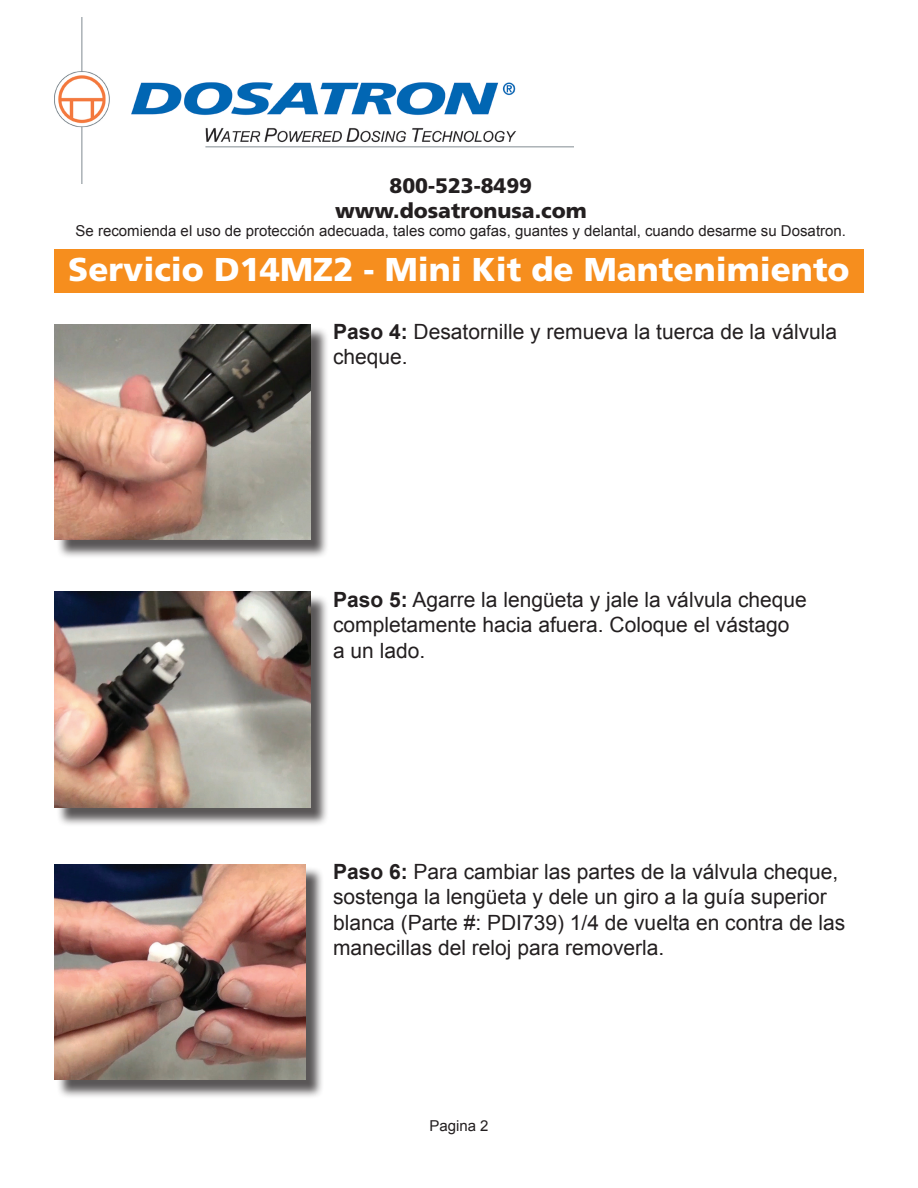
<style>
.page{position:relative;width:918px;height:1188px;background:#fff}
.page>*{position:absolute;margin:0;border:0;box-sizing:border-box;transform-origin:0 0}
.t1{font:900 36px "Frutiger";color:#fff}
.t2{font:900 33px "Frutiger";color:#fff}
.t3{font:21px/25.2px "Arial";color:#231f20}
.t4{font:900 21px/25.2px "Frutiger";color:#231f20;text-align:center}
.t5{font:15px "Arial";color:#231f20}
.s1{font-weight:700}
</style>
<div class="page">
<div style="left:56px;top:866px;width:269px;height:232px;background:#231f20;opacity:.75"></div>
<img style="left:54px;top:864px;width:252px;height:216px">
<div style="left:54px;top:249px;width:810px;height:44px;background:#f68e1e"></div>
<img style="left:54px;top:17px;width:519px;height:166px">
<div style="left:56px;top:326px;width:273px;height:232px;background:#231f20;opacity:.75"></div>
<img style="left:54px;top:324px;width:257px;height:216px">
<div style="left:56px;top:594px;width:273px;height:232px;background:#231f20;opacity:.75"></div>
<img style="left:54px;top:592px;width:257px;height:216px">
<p class="t4" style="left:335px;top:173px;width:253px">800-523-8499 www.dosatronusa.com</p>
<p class="t5" style="left:76px;top:221px;width:772px">Se recomienda el uso de protección adecuada, tales como gafas, guantes y delantal, cuando desarme su Dosatron.</p>
<h1 class="t1" style="left:165px;top:248px;width:590px">D14MZ2 - Mini Maintenance Kit</h1>
<h2 class="t2" style="left:68px;top:250px;width:783px">Servicio D14MZ2 - Mini Kit de Mantenimiento</h2>
<p class="t3" style="left:333px;top:320px;width:506px"><span class="s1">Paso 4:</span> Desatornille y remueva la tuerca de la válvula cheque.</p>
<p class="t3" style="left:333px;top:587px;width:475px"><span class="s1">Paso 5:</span> Agarre la lengüeta y jale la válvula cheque completamente hacia afuera. Coloque el vástago<br>a un lado.</p>
<p class="t3" style="left:333px;top:860px;width:514px"><span class="s1">Paso 6:</span> Para cambiar las partes de la válvula cheque, sostenga la lengüeta y dele un giro a la guía superior blanca (Parte #: PDI739) 1/4 de vuelta en contra de las manecillas del reloj para removerla.</p>
<p class="t5" style="left:429px;top:1116px;width:61px">Pagina 2</p>
</div>
